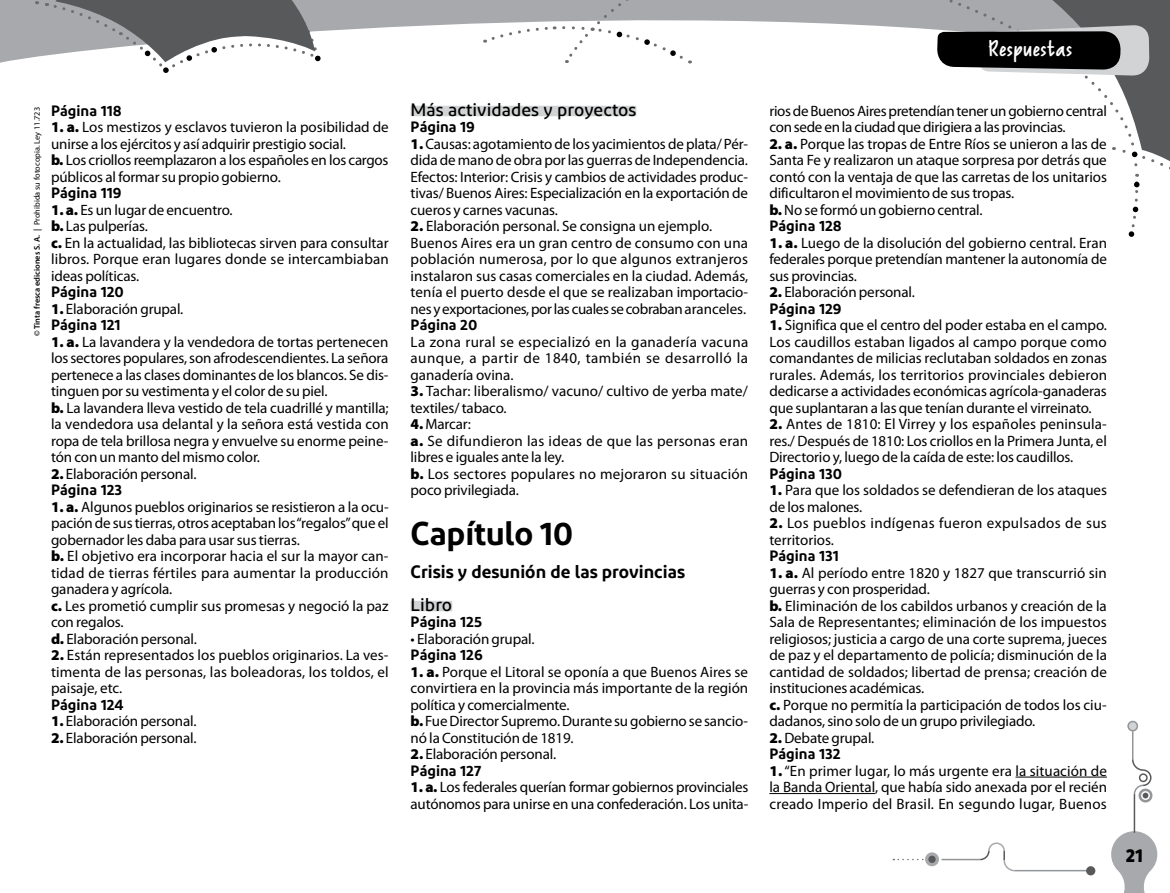
<style>
.page{position:relative;width:1170px;height:893px;background:#fff}
.page>*{position:absolute;margin:0;border:0;box-sizing:border-box;transform-origin:0 0}
.t1{font:600 33px "Diodrum";letter-spacing:-.005em;color:#000}
.t2{font:22.5px "Reprineato";letter-spacing:-.015em;color:#fff;scale:1.2 1}
.t3{font:600 18px "Diodrum";color:#000}
.t4{font:500 18px "Diodrum";color:#000}
.t5{font:700 18px "Mikado";color:#000}
.t6{font:15px/16.5px "Myriad Pro";letter-spacing:-.005em;color:#000}
.t7{font:600 15px "Diodrum";color:#000}
.t8{font:15px/16.5px "Myriad Pro";letter-spacing:.015em;color:#000}
.t9{font:15px/16.5px "Myriad Pro";letter-spacing:.025em;color:#000}
.t10{font:8.25px "Myriad Pro";color:#000}
.s1{font-weight:900}
.s2{font-weight:600}
</style>
<div class="page">
<svg style="left:0;top:0;width:751px;height:63px;fill:#a7a9ac"></svg>
<svg style="left:33px;top:0;width:287px;height:73px"></svg>
<svg style="left:751px;top:0;width:185px;height:30px"></svg>
<svg style="left:484px;top:0;width:262px;height:63px"></svg>
<svg style="left:893px;top:859px;width:31px;height:1px"></svg>
<svg style="left:925px;top:852px;width:13px;height:14px"></svg>
<div style="left:928px;top:856px;width:7px;height:7px;background:#58595b;border-radius:50%"></div>
<hr style="left:941px;top:859px;width:39px;height:1px;background:#939598">
<hr style="left:1014px;top:870px;width:73px;height:1px;background:#939598">
<svg style="left:978px;top:842px;width:38px;height:30px"></svg>
<svg style="left:1085px;top:866px;width:10px;height:9px"></svg>
<svg style="left:1111px;top:829px;width:47px;height:64px"></svg>
<svg style="left:936px;top:0;width:234px;height:237px"></svg>
<hr style="left:1133px;top:794px;width:2px;height:39px;background:#58595b">
<div style="left:1127px;top:721px;width:10px;height:10px;background:#d1d3d4;border-radius:50%"></div>
<div style="left:1127px;top:721px;width:10px;height:10px;border:2px solid #939598;border-radius:50%"></div>
<hr style="left:1131px;top:731px;width:2px;height:29px;background:#939598">
<svg style="left:1131px;top:758px;width:21px;height:38px"></svg>
<svg style="left:1138px;top:789px;width:14px;height:13px"></svg>
<div style="left:1141px;top:792px;width:7px;height:7px;background:#58595b;border-radius:50%"></div>
<div style="left:1140px;top:791px;width:9px;height:9px;border:2px solid #fff;border-radius:50%"></div>
<div style="left:1139px;top:774px;width:7px;height:7px;background:#fff;border-radius:50%"></div>
<div style="left:1138px;top:773px;width:9px;height:9px;border:2px solid #58595b;border-radius:50%"></div>
<hr style="left:1015px;top:777px;width:91px;height:1px;background:#000">
<hr style="left:769px;top:793px;width:106px;height:1px;background:#000">
<div style="left:410px;top:106px;width:226px;height:10px;background:#d1d3d4"></div>
<div style="left:410px;top:601px;width:42px;height:10px;background:#d1d3d4"></div>
<h2 class="t2" style="left:987px;top:35px;width:72px">Respuestas</h2>
<p class="t4" style="left:410px;top:98px;width:227px">Más actividades y proyectos</p>
<p class="t7" style="left:410px;top:117px;width:66px">Página 19</p>
<p class="t6" style="left:410px;top:136px;width:339px;text-align:justify"><span class="s1">1.</span> Causas: agotamiento de los yacimientos de plata/ Pér&shy;dida de mano de obra por las guerras de Independencia.<br>Efectos: Interior: Crisis y cambios de actividades produc&shy;tivas/ Buenos Aires: Especialización en la exportación de cueros y carnes vacunas.</p>
<p class="t6" style="left:410px;top:218px;width:339px"><span class="s1">2.</span> Elaboración personal. Se consigna un ejemplo.<br>Buenos Aires era un gran centro de consumo con una población numerosa, por lo que algunos extranjeros instalaron sus casas comerciales en la ciudad. Además, tenía el puerto desde el que se realizaban importacio&shy;nes y exportaciones, por las cuales se cobraban aranceles.</p>
<p class="t7" style="left:410px;top:315px;width:68px">Página 20</p>
<p class="t6" style="left:410px;top:334px;width:339px;text-align:justify">La zona rural se especializó en la ganadería vacuna aunque, a partir de 1840, también se desarrolló la ganadería ovina.</p>
<p class="t6" style="left:410px;top:383px;width:339px"><span class="s1">3.</span> Tachar: liberalismo/ vacuno/ cultivo de yerba mate/ textiles/ tabaco.</p>
<p class="t8" style="left:410px;top:416px;width:339px"><span class="s1">4.</span> Marcar:<br><span class="s1">a.</span> Se difundieron las ideas de que las personas eran libres e iguales ante la ley.<br><span class="s1">b.</span> Los sectores populares no mejoraron su situación poco privilegiada.</p>
<h1 class="t1" style="left:410px;top:512px;width:164px">Capítulo 10</h1>
<p class="t3" style="left:410px;top:560px;width:276px">Crisis y desunión de las provincias</p>
<p class="t4" style="left:410px;top:593px;width:43px">Libro</p>
<p class="t7" style="left:410px;top:612px;width:73px">Página 125</p>
<p class="t6" style="left:410px;top:631px;width:125px">• Elaboración grupal.</p>
<p class="t7" style="left:410px;top:645px;width:74px">Página 126</p>
<p class="t6" style="left:410px;top:664px;width:339px"><span class="s1">1. a.</span> Porque el Litoral se oponía a que Buenos Aires se convirtiera en la provincia más importante de la región política y comercialmente.<br><span class="s1">b.</span> Fue Director Supremo. Durante su gobierno se sancio&shy;nó la Constitución de 1819.</p>
<p class="t6" style="left:410px;top:746px;width:147px"><span class="s1">2.</span> Elaboración personal.</p>
<p class="t7" style="left:410px;top:761px;width:72px">Página 127</p>
<p class="t6" style="left:410px;top:779px;width:339px"><span class="s1">1. a.</span> Los federales querían formar gobiernos provinciales autónomos para unirse en una confederación. Los unita-</p>
<p class="t7" style="left:51px;top:101px;width:72px">Página 118</p>
<p class="t6" style="left:51px;top:119px;width:339px"><span class="s1">1. a.</span> Los mestizos y esclavos tuvieron la posibilidad de unirse a los ejércitos y así adquirir prestigio social.<br><span class="s1">b.</span> Los criollos reemplazaron a los españoles en los cargos públicos al formar su propio gobierno.</p>
<p class="t7" style="left:51px;top:183px;width:72px">Página 119</p>
<p class="t6" style="left:51px;top:202px;width:339px"><span class="s1">1. a.</span> Es un lugar de encuentro.<br><span class="s1">b.</span> Las pulperías.<br><span class="s1">c.</span> En la actualidad, las bibliotecas sirven para consultar libros. Porque eran lugares donde se intercambiaban ideas políticas.</p>
<p class="t7" style="left:51px;top:282px;width:74px">Página 120</p>
<p class="t6" style="left:51px;top:301px;width:134px"><span class="s1">1.</span> Elaboración grupal.</p>
<p class="t7" style="left:51px;top:315px;width:71px">Página 121</p>
<p class="t6" style="left:51px;top:334px;width:339px"><span class="s1">1. a.</span> La lavandera y la vendedora de tortas pertenecen los sectores populares, son afrodescendientes. La señora pertenece a las clases dominantes de los blancos. Se dis&shy;tinguen por su vestimenta y el color de su piel.<br><span class="s1">b.</span> La lavandera lleva vestido de tela cuadrillé y mantilla; la vendedora usa delantal y la señora está vestida con ropa de tela brillosa negra y envuelve su enorme peine&shy;tón con un manto del mismo color.</p>
<p class="t6" style="left:51px;top:466px;width:147px"><span class="s1">2.</span> Elaboración personal.</p>
<p class="t7" style="left:51px;top:480px;width:73px">Página 123</p>
<p class="t6" style="left:51px;top:499px;width:339px"><span class="s1">1. a.</span> Algunos pueblos originarios se resistieron a la ocu&shy;pación de sus tierras, otros aceptaban los “regalos” que el gobernador les daba para usar sus tierras.<br><span class="s1">b.</span> El objetivo era incorporar hacia el sur la mayor can&shy;tidad de tierras fértiles para aumentar la producción ganadera y agrícola.<br><span class="s1">c.</span> Les prometió cumplir sus promesas y negoció la paz con regalos.<br><span class="s1">d.</span> Elaboración personal.</p>
<p class="t6" style="left:51px;top:647px;width:339px;text-align:justify"><span class="s1">2.</span> Están representados los pueblos originarios. La ves&shy;timenta de las personas, las boleadoras, los toldos, el paisaje, etc.</p>
<p class="t7" style="left:51px;top:695px;width:74px">Página 124</p>
<p class="t6" style="left:51px;top:713px;width:147px"><span class="s1">1.</span> Elaboración personal.</p>
<p class="t6" style="left:51px;top:730px;width:147px"><span class="s1">2.</span> Elaboración personal.</p>
<p class="t10" style="left:32px;top:336px;width:230px;rotate:-90deg"><span class="s2">© Tinta fresca ediciones S. A. |</span> Prohibida su fotocopia. Ley 11.723</p>
<p class="t6" style="left:769px;top:103px;width:339px">rios de Buenos Aires pretendían tener un gobierno central con sede en la ciudad que dirigiera a las provincias.</p>
<p class="t6" style="left:769px;top:136px;width:339px"><span class="s1">2. a.</span> Porque las tropas de Entre Ríos se unieron a las de Santa Fe y realizaron un ataque sorpresa por detrás que contó con la ventaja de que las carretas de los unitarios dificultaron el movimiento de sus tropas.<br><span class="s1">b.</span> No se formó un gobierno central.</p>
<p class="t7" style="left:769px;top:216px;width:74px">Página 128</p>
<p class="t6" style="left:769px;top:235px;width:339px;text-align:justify"><span class="s1">1. a.</span> Luego de la disolución del gobierno central. Eran federales porque pretendían mantener la autonomía de sus provincias.</p>
<p class="t6" style="left:769px;top:284px;width:147px"><span class="s1">2.</span> Elaboración personal.</p>
<p class="t7" style="left:769px;top:299px;width:74px">Página 129</p>
<p class="t6" style="left:769px;top:317px;width:339px;text-align:justify"><span class="s1">1.</span> Significa que el centro del poder estaba en el campo.<br>Los caudillos estaban ligados al campo porque como comandantes de milicias reclutaban soldados en zonas rurales. Además, los territorios provinciales debieron dedicarse a actividades económicas agrícola-ganaderas que suplantaran a las que tenían durante el virreinato.</p>
<p class="t6" style="left:769px;top:416px;width:339px;text-align:justify"><span class="s1">2.</span> Antes de 1810: El Virrey y los españoles peninsula&shy;res./ Después de 1810: Los criollos en la Primera Junta, el Directorio y, luego de la caída de este: los caudillos.</p>
<p class="t7" style="left:769px;top:464px;width:74px">Página 130</p>
<p class="t6" style="left:769px;top:482px;width:339px"><span class="s1">1.</span> Para que los soldados se defendieran de los ataques de los malones.</p>
<p class="t9" style="left:769px;top:515px;width:339px"><span class="s1">2.</span> Los pueblos indígenas fueron expulsados de sus territorios.</p>
<p class="t7" style="left:769px;top:546px;width:71px">Página 131</p>
<p class="t6" style="left:769px;top:565px;width:339px"><span class="s1">1. a.</span> Al período entre 1820 y 1827 que transcurrió sin guerras y con prosperidad.<br><span class="s1">b.</span> Eliminación de los cabildos urbanos y creación de la Sala de Representantes; eliminación de los impuestos religiosos; justicia a cargo de una corte suprema, jueces de paz y el departamento de policía; disminución de la cantidad de soldados; libertad de prensa; creación de instituciones académicas.<br><span class="s1">c.</span> Porque no permitía la participación de todos los ciu&shy;dadanos, sino solo de un grupo privilegiado.</p>
<p class="t6" style="left:769px;top:730px;width:106px"><span class="s1">2.</span> Debate grupal.</p>
<p class="t7" style="left:769px;top:744px;width:73px">Página 132</p>
<p class="t6" style="left:769px;top:763px;width:339px;text-align:justify"><span class="s1">1.</span> “En primer lugar, lo más urgente era la situación de la Banda Oriental, que había sido anexada por el recién creado Imperio del Brasil. En segundo lugar, Buenos</p>
<p class="t5" style="left:1125px;top:845px;width:19px">21</p>
</div>
